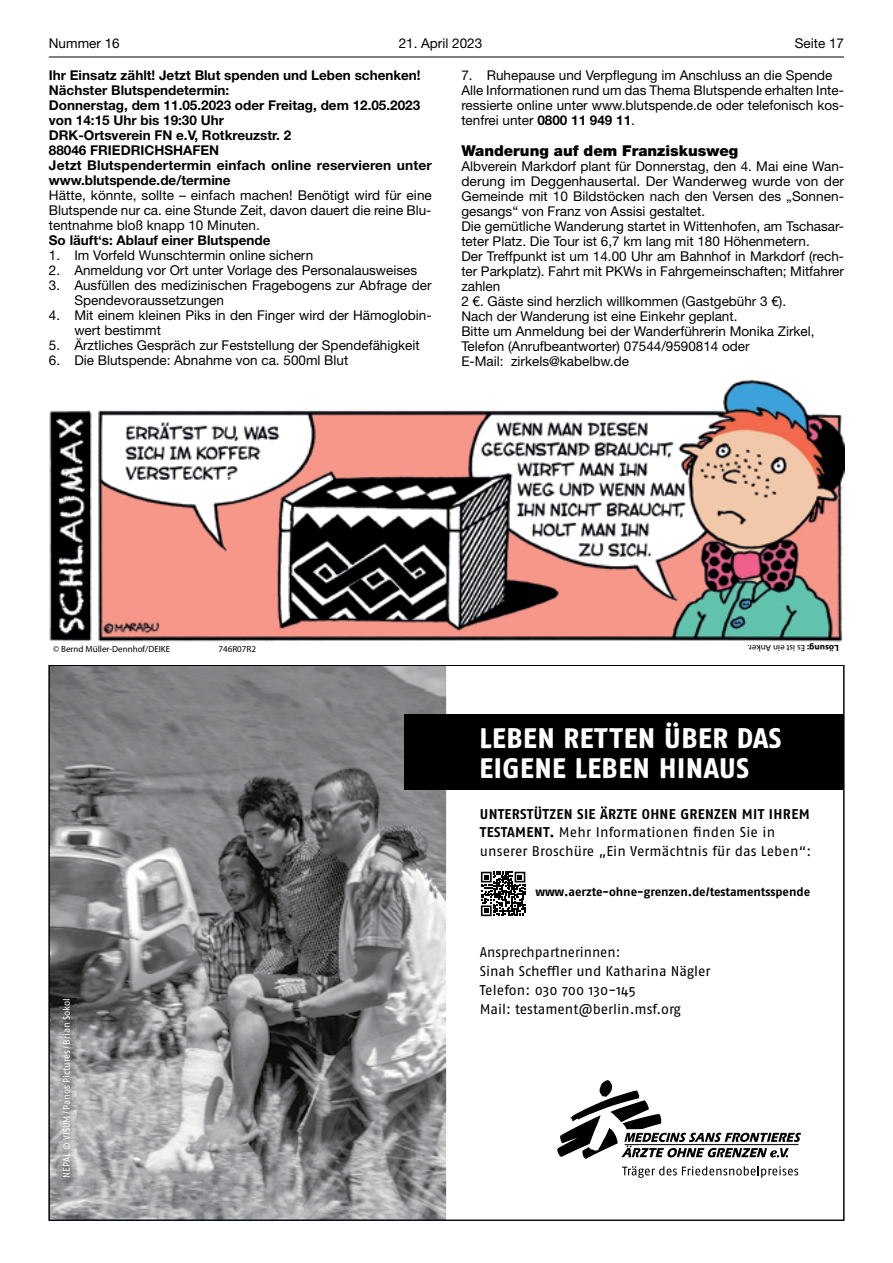
<style>
.page{position:relative;width:893px;height:1263px;background:#fff}
.page>*{position:absolute;margin:0;border:0;box-sizing:border-box;transform-origin:0 0}
.t1{font:28.2px/29.8px "Fago Rough Bold Lf";letter-spacing:.02em;color:#fff}
.t2{font:900 15px "Helvetica Neue LT Std";color:#000}
.t3{font:14.1px/18.8px "Fago OT";color:#000}
.t4{font:13.5px/15px "Helvetica Neue LT Std";color:#000}
.t5{font:700 13.5px/15px "Helvetica Neue LT Std";color:#000}
.t6{font:700 12.15px "Fago OT";letter-spacing:-.005em;color:#000}
.t7{font:9.45px "Fago OT";letter-spacing:-.005em;color:#fff}
.t8{font:9px "Myriad Pro";color:#000}
.s1{font-weight:700}
</style>
<div class="page">
<hr style="left:49px;top:57px;width:795px;height:1px;background:#000">
<img style="left:51px;top:667px;width:395px;height:551px">
<div style="left:446px;top:714px;width:398px;height:75px;background:#000"></div>
<div style="left:404px;top:714px;width:42px;height:75px;background:#000"></div>
<svg style="left:481px;top:872px;width:44px;height:44px"></svg>
<img style="left:60px;top:998px;width:17px;height:187px">
<svg style="left:557px;top:1080px;width:244px;height:79px"></svg>
<svg style="left:622px;top:1166px;width:176px;height:12px"></svg>
<img style="left:49px;top:379px;width:795px;height:262px">
<p class="t4" style="left:49px;top:36px;width:72px">Nummer 16</p>
<p class="t4" style="left:399px;top:36px;width:85px">21. April 2023</p>
<p class="t4" style="left:795px;top:36px;width:51px">Seite 17</p>
<p class="t5" style="left:49px;top:67px;width:384px">Ihr Einsatz zählt! Jetzt Blut spenden und Leben schenken!<br>Nächster Blutspendetermin:<br>Donnerstag, dem 11.05.2023 oder Freitag, dem 12.05.2023 von 14:15 Uhr bis 19:30 Uhr<br>DRK-Ortsverein FN e.V, Rotkreuzstr. 2<br>88046 FRIEDRICHSHAFEN<br>Jetzt Blutspendertermin einfach online reservieren unter www.blutspende.de/termine</p>
<p class="t4" style="left:49px;top:187px;width:384px;text-align:justify">Hätte, könnte, sollte – einfach machen! Benötigt wird für eine Blutspende nur ca. eine Stunde Zeit, davon dauert die reine Blu&shy;tentnahme bloß knapp 10 Minuten.</p>
<p class="t5" style="left:49px;top:232px;width:223px">So läuft‘s: Ablauf einer Blutspende</p>
<p class="t4" style="left:49px;top:247px;width:266px">1. Im Vorfeld Wunschtermin online sichern</p>
<p class="t4" style="left:49px;top:262px;width:370px">2. Anmeldung vor Ort unter Vorlage des Personalausweises</p>
<p class="t4" style="left:74px;top:277px;width:359px;text-indent:-26px">3. Ausfüllen des medizinischen Fragebogens zur Abfrage der<br>Spendevoraussetzungen</p>
<p class="t4" style="left:74px;top:307px;width:359px;text-indent:-26px">4. Mit einem kleinen Piks in den Finger wird der Hämoglobin&shy;wert bestimmt</p>
<p class="t4" style="left:49px;top:337px;width:372px">5. Ärztliches Gespräch zur Feststellung der Spendefähigkeit</p>
<p class="t4" style="left:49px;top:352px;width:301px">6. Die Blutspende: Abnahme von ca. 500ml Blut</p>
<p class="t4" style="left:461px;top:67px;width:384px">7. Ruhepause und Verpflegung im Anschluss an die Spende Alle Informationen rund um das Thema Blutspende erhalten Inte&shy;ressierte online unter www.blutspende.de oder telefonisch kos&shy;tenfrei unter <span class="s1">0800 11 949 11</span>.</p>
<p class="t2" style="left:461px;top:142px;width:278px">Wanderung auf dem Franziskusweg</p>
<p class="t4" style="left:461px;top:159px;width:384px">Albverein Markdorf plant für Donnerstag, den 4. Mai eine Wan&shy;derung im Deggenhausertal. Der Wanderweg wurde von der Gemeinde mit 10 Bildstöcken nach den Versen des „Sonnen&shy;gesangs“ von Franz von Assisi gestaltet.<br>Die gemütliche Wanderung startet in Wittenhofen, am Tschasar&shy;teter Platz. Die Tour ist 6,7 km lang mit 180 Höhenmetern.<br>Der Treffpunkt ist um 14.00 Uhr am Bahnhof in Markdorf (rech&shy;ter Parkplatz). Fahrt mit PKWs in Fahrgemeinschaften; Mitfahrer zahlen<br>2 €. Gäste sind herzlich willkommen (Gastgebühr 3 €).<br>Nach der Wanderung ist eine Einkehr geplant.<br>Bitte um Anmeldung bei der Wanderführerin Monika Zirkel, Telefon (Anrufbeantworter) 07544/9590814 oder<br>E-Mail: zirkels@kabelbw.de</p>
<p class="t8" style="left:53px;top:643px;width:119px">© Bernd Müller-Dennhof/DEIKE</p>
<p class="t8" style="left:219px;top:643px;width:39px">746R07R2</p>
<p class="t8" style="left:839px;top:653px;width:93px;rotate:-180deg"><span class="s1">Lösung:</span> Es ist ein Anker.</p>
<p class="t7" style="left:61px;top:1178px;width:181px;rotate:-90deg">NEPAL © VISUM / Panos Pictures / Brian Sokol</p>
<h1 class="t1" style="left:480px;top:723px;width:303px">LEBEN RETTEN ÜBER DAS<br>EIGENE LEBEN HINAUS</h1>
<p class="t3" style="left:480px;top:804px;width:333px"><span class="s1">UNTERSTÜTZEN SIE ÄRZTE OHNE GRENZEN MIT IHREM<br>TESTAMENT.</span> Mehr Informationen finden Sie in unserer Broschüre „Ein Vermächtnis für das Leben“:</p>
<p class="t6" style="left:535px;top:884px;width:276px">www.aerzte-ohne-grenzen.de/testamentsspende</p>
<p class="t3" style="left:480px;top:943px;width:232px">Ansprechpartnerinnen:<br>Sinah Scheffler und Katharina Nägler<br>Telefon: 030 700 130-145<br>Mail: testament@berlin.msf.org</p>
</div>
